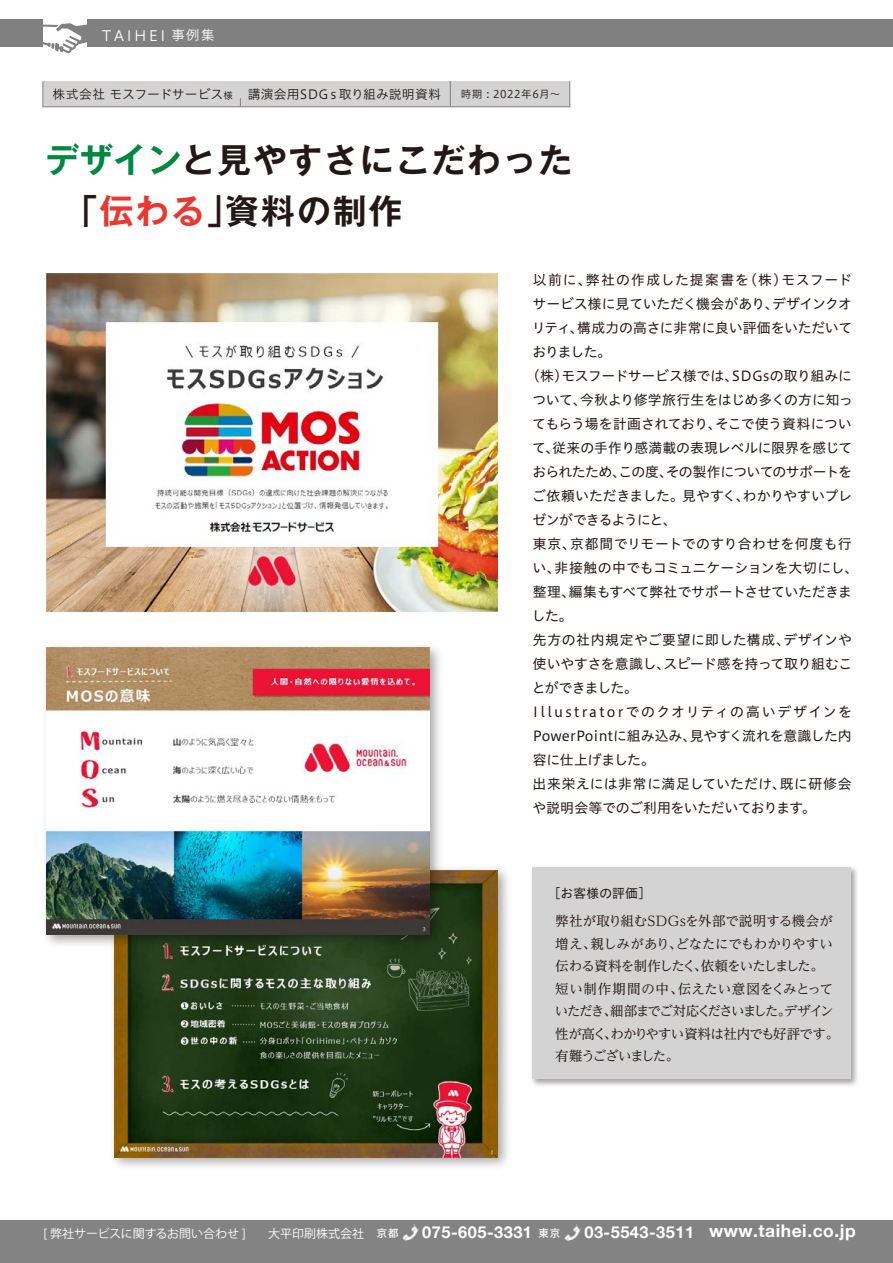
<style>
.page{position:relative;width:893px;height:1263px;background:#fff}
.page>*{position:absolute;margin:0;border:0;box-sizing:border-box;transform-origin:0 0}
.t1{font:700 34.05px/51px "Gothic MB101 Pr 5 De";letter-spacing:.05em;color:#231815}
.t2{font:700 17.4px "Helvetica Neue";letter-spacing:.03em;color:#fff}
.t3{font:700 16.35px "Helvetica Neue";letter-spacing:.03em;color:#fff}
.t4{font:14.25px "Hiragino UD Sans Std W3";letter-spacing:.15em;color:#fff}
.t5{font:13.8px/24px "Hiragino UD Sans Std W4";letter-spacing:-.005em;color:#231815}
.t6{font:13.5px/22.5px "UD Reimin Pr 6 N";letter-spacing:-.045em;color:#231815}
.t7{font:12.75px "Hiragino UD Sans Std W3";letter-spacing:.01em;color:#231815}
.t8{font:12.75px "Hiragino UD Sans Std W4";letter-spacing:.01em;color:#231815}
.t9{font:12px "Koz Go Pro";color:#fff}
.t10{font:10.65px "Hiragino UD Sans Std W3";letter-spacing:.05em;color:#231815}
.s1{font-size:13.5px}
.s2{font-size:9.6px}
.s3{color:#008842}
.s4{color:#e8382f}
.s5{font-weight:500;font-size:10.35px}
.s6{font-family:"Koz Go Pro";font-weight:500;font-size:10.35px}
.s7{font-size:16.35px}
</style>
<div class="page">
<svg style="left:42px;top:20px;width:46px;height:33px"></svg>
<div style="left:0;top:20px;width:42px;height:27px;background:#808080"></div>
<div style="left:88px;top:20px;width:805px;height:27px;background:#808080"></div>
<div style="left:0;top:1221px;width:893px;height:42px;background:#838384"></div>
<img style="left:402px;top:1224px;width:17px;height:17px">
<img style="left:564px;top:1224px;width:17px;height:17px">
<div style="left:43px;top:81px;width:526px;height:26px;background:#d3d3d4"></div>
<div style="left:42px;top:81px;width:528px;height:26px;border:1px solid #808080"></div>
<svg style="left:450px;top:81px;width:1px;height:26px"></svg>
<img style="left:532px;top:867px;width:325px;height:219px">
<div style="left:532px;top:868px;width:319px;height:211px;background:#d3d3d4"></div>
<img style="left:47px;top:273px;width:450px;height:338px">
<img style="left:113px;top:868px;width:395px;height:299px">
<img style="left:115px;top:870px;width:382px;height:287px">
<img style="left:45px;top:646px;width:403px;height:307px">
<img style="left:47px;top:648px;width:382px;height:287px">
<p class="t4" style="left:102px;top:25px;width:114px">TAIHEI <span class="s1">事例集</span></p>
<p class="t7" style="left:52px;top:84px;width:390px">株式会社 モスフードサービス<span class="s2">様</span> 講演会用SDGｓ取り組み説明資料</p>
<p class="t10" style="left:461px;top:86px;width:101px">時期 : 2022年6月～</p>
<h1 class="t1" style="left:45px;top:132px;width:529px"><span class="s3">デザイン</span>と見やすさにこだわった　「<span class="s4">伝わる</span>」資料の制作</h1>
<p class="t5" style="left:532px;top:267px;width:328px">以前に、弊社の作成した提案書を(株)モスフードサービス様に見ていただく機会があり、デザインクオリティ、構成力の高さに非常に良い評価をいただいておりました。<br>(株)モスフードサービス様では、SDGsの取り組みについて、今秋より修学旅行生をはじめ多くの方に知ってもらう場を計画されており、そこで使う資料について、従来の手作り感満載の表現レベルに限界を感じておられたため、この度、その製作についてのサポートをご依頼いただきました。見やすく、わかりやすいプレゼンができるようにと、<br>東京、京都間でリモートでのすり合わせを何度も行い、非接触の中でもコミュニケーションを大切にし、整理、編集もすべて弊社でサポートさせていただきました。<br>先方の社内規定やご要望に即した構成、デザインや使いやすさを意識し、スピード感を持って取り組むことができました。<br>Illustratorでのクオリティの高いデザインを<br>PowerPointに組み込み、見やすく流れを意識した内容に仕上げました。<br>出来栄えには非常に満足していただけ、既に研修会や説明会等でのご利用をいただいております。</p>
<p class="t8" style="left:554px;top:883px;width:92px">[お客様の評価]</p>
<p class="t6" style="left:555px;top:909px;width:286px">弊社が取り組むSDGsを外部で説明する機会が増え、親しみがあり、どなたにでもわかりやすい伝わる資料を制作したく、依頼をいたしました。短い制作期間の中、伝えたい意図をくみとっていただき、細部までご対応くださいました。デザイン性が高く、わかりやすい資料は社内でも好評です。有難うございました。</p>
<p class="t9" style="left:43px;top:1225px;width:204px">[ 弊社サービスに関するお問い合わせ ]</p>
<p class="t9" style="left:268px;top:1226px;width:132px">大平印刷株式会社 <span class="s5">京都</span></p>
<p class="t3" style="left:422px;top:1219px;width:139px">075-605-3331 <span class="s6">東京</span></p>
<p class="t2" style="left:584px;top:1217px;width:273px"><span class="s7">03-5543-3511</span> www.taihei.co.jp</p>
</div>
